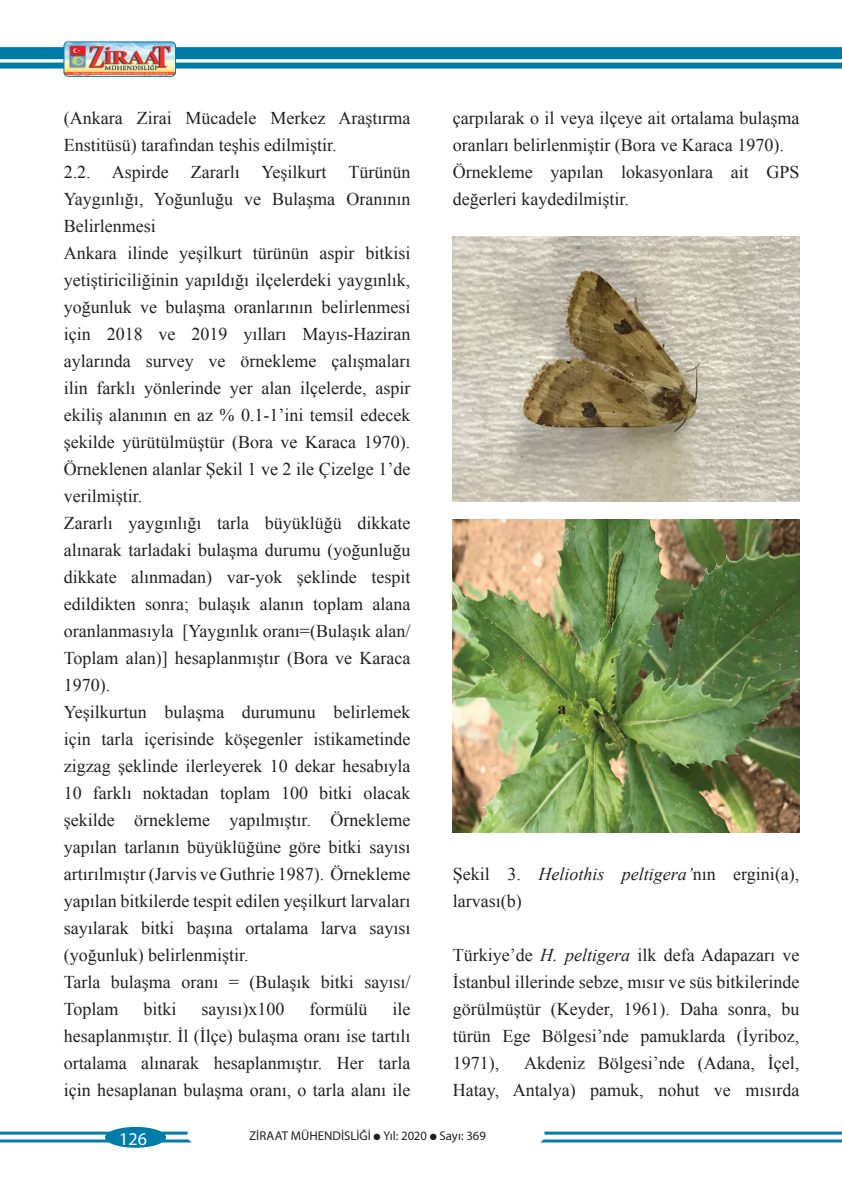
<style>
.page{position:relative;width:842px;height:1191px;background:#fff}
.page>*{position:absolute;margin:0;border:0;box-sizing:border-box;transform-origin:0 0}
.t1{font:18px/27px "Times New Roman";color:#231f20}
.t2{font:18px "Myriad Pro";color:#fff}
.t3{font:700 18px "Times New Roman";color:#231f20}
.t4{font:12.75px "Myriad Pro";color:#231f20}
.s1{font-style:italic}
</style>
<div class="page">
<hr style="left:0;top:1139px;width:842px;height:3px;background:#007ca9">
<hr style="left:0;top:1131px;width:842px;height:3px;background:#007ca9">
<div style="left:105px;top:1126px;width:61px;height:21px;background:#007ca9;border-radius:50%"></div>
<div style="left:187px;top:1125px;width:358px;height:19px;background:#fff;border-radius:10px"></div>
<div style="left:0;top:47px;width:842px;height:12px;background:#007ca9"></div>
<div style="left:0;top:63px;width:842px;height:6px;background:#007ca9"></div>
<img style="left:64px;top:42px;width:112px;height:34px">
<div style="left:64px;top:42px;width:112px;height:34px;border:1px solid #007ca9;border-radius:4px"></div>
<img style="left:453px;top:237px;width:346px;height:265px">
<img style="left:453px;top:519px;width:346px;height:313px">
<p class="t1" style="left:64px;top:104px;width:348px">(Ankara Zirai Mücadele Merkez Araştırma Enstitüsü) tarafından teşhis edilmiştir.<br>2.2. Aspirde Zararlı Yeşilkurt Türünün Yaygınlığı, Yoğunluğu ve Bulaşma Oranının Belirlenmesi<br>Ankara ilinde yeşilkurt türünün aspir bitkisi yetiştiriciliğinin yapıldığı ilçelerdeki yaygınlık, yoğunluk ve bulaşma oranlarının belirlenmesi için 2018 ve 2019 yılları Mayıs-Haziran aylarında survey ve örnekleme çalışmaları ilin farklı yönlerinde yer alan ilçelerde, aspir ekiliş alanının en az % 0.1-1’ini temsil edecek şekilde yürütülmüştür (Bora ve Karaca 1970).<br>Örneklenen alanlar Şekil 1 ve 2 ile Çizelge 1’de verilmiştir.<br>Zararlı yaygınlığı tarla büyüklüğü dikkate alınarak tarladaki bulaşma durumu (yoğunluğu dikkate alınmadan) var-yok şeklinde tespit edildikten sonra; bulaşık alanın toplam alana oranlanmasıyla [Yaygınlık oranı=(Bulaşık alan/ Toplam alan)] hesaplanmıştır (Bora ve Karaca 1970).<br>Yeşilkurtun bulaşma durumunu belirlemek için tarla içerisinde köşegenler istikametinde zigzag şeklinde ilerleyerek 10 dekar hesabıyla 10 farklı noktadan toplam 100 bitki olacak şekilde örnekleme yapılmıştır. Örnekleme yapılan tarlanın büyüklüğüne göre bitki sayısı artırılmıştır (Jarvis ve Guthrie 1987). Örnekleme yapılan bitkilerde tespit edilen yeşilkurt larvaları sayılarak bitki başına ortalama larva sayısı (yoğunluk) belirlenmiştir.<br>Tarla bulaşma oranı = (Bulaşık bitki sayısı/ Toplam</p>
<p class="t1" style="left:64px;top:995px;width:348px;text-align:justify;text-indent:329px">ile hesaplanmıştır. İl (İlçe) bulaşma oranı ise tartılı ortalama alınarak hesaplanmıştır. Her tarla için hesaplanan bulaşma oranı, o tarla alanı ile</p>
<p class="t1" style="left:143px;top:995px;width:35px">bitki</p>
<p class="t1" style="left:201px;top:995px;width:84px">sayısı)x100</p>
<p class="t1" style="left:309px;top:995px;width:59px">formülü</p>
<p class="t1" style="left:453px;top:104px;width:348px">çarpılarak o il veya ilçeye ait ortalama bulaşma oranları belirlenmiştir (Bora ve Karaca 1970).<br>Örnekleme yapılan lokasyonlara ait GPS değerleri kaydedilmiştir.</p>
<p class="t3" style="left:557px;top:695px;width:10px">a</p>
<p class="t1" style="left:453px;top:860px;width:348px">Şekil 3. <span class="s1">Heliothis peltigera’</span>nın ergini(a), larvası(b)</p>
<p class="t1" style="left:453px;top:941px;width:348px;text-align:justify">Türkiye’de <span class="s1">H. peltigera</span> ilk defa Adapazarı ve İstanbul illerinde sebze, mısır ve süs bitkilerinde görülmüştür (Keyder, 1961). Daha sonra, bu türün Ege Bölgesi’nde pamuklarda (İyriboz, 1971),</p>
<p class="t1" style="left:453px;top:1049px;width:348px;text-align:right">Akdeniz Bölgesi’nde (Adana, İçel,<br>Hatay, Antalya) pamuk, nohut ve mısırda</p>
<p class="t2" style="left:119px;top:1127px;width:29px">126</p>
<p class="t4" style="left:249px;top:1127px;width:238px">ZİRAAT MÜHENDİSLİĞİ ● Yıl: 2020 ● Sayı: 369</p>
</div>
